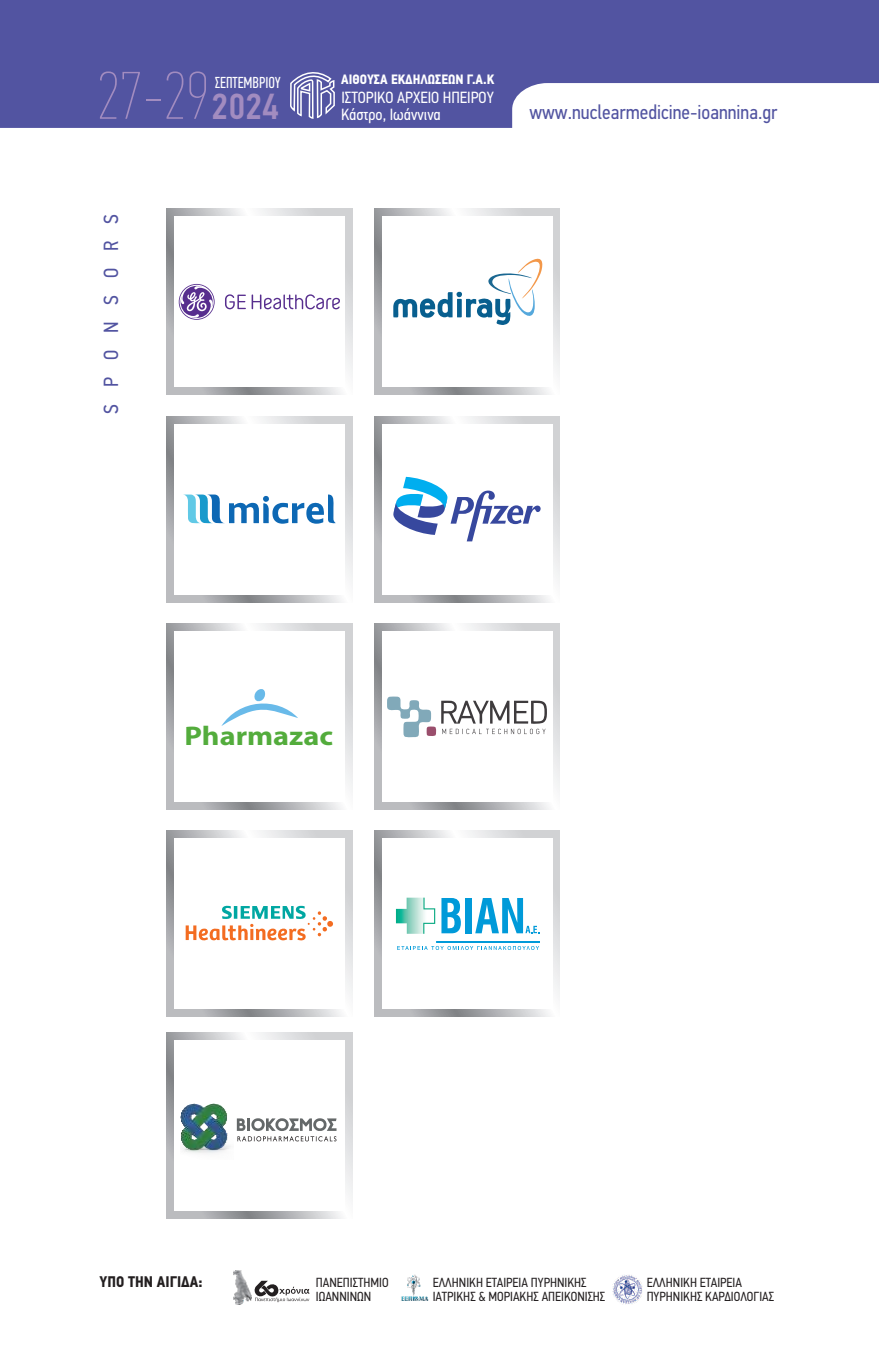
<style>
.page{position:relative;width:879px;height:1361px;background:#fff}
.page>*{position:absolute;margin:0;border:0;box-sizing:border-box;transform-origin:0 0}
.t1{font:67.4px "PF Din Text Comp Pro X Thin";color:#a28cc0}
.t2{font:500 36.4px "PF Din Text Cond Pro";color:#a28cc0}
.t3{font:700 27px "Myriad Pro";color:#53ac3c;scale:1.12 1}
.t4{font:20.6px "PF Din Text Cond Pro";letter-spacing:.815em;color:#5254a1}
.t5{font:20.2px "PF Din Text Cond Pro";color:#5254a1}
.t6{font:16.2px/16.6px "PF Din Text Cond Pro";color:#fff}
.t7{font:16px "PF Din Text Comp Pro";color:#fff}
.t8{font:700 15.4px "PF Din Text Cond Pro";color:#231f20}
.t9{font:700 13.6px "PF Din Text Cond Pro";color:#fff}
.t10{font:13.2px/14.6px "PF Din Text Cond Pro";color:#231f20}
</style>
<div class="page">
<svg style="left:0;top:0;width:879px;height:128px;background:#6b6daf"></svg>
<svg style="left:289px;top:0;width:47px;height:120px;background:#6769ac"></svg>
<svg style="left:374px;top:416px;width:186px;height:186px"></svg>
<div style="left:382px;top:424px;width:170px;height:170px;background:#fff"></div>
<svg style="left:393px;top:477px;width:147px;height:64px"></svg>
<svg style="left:166px;top:209px;width:186px;height:186px;background:#c3c4c7"></svg>
<div style="left:174px;top:217px;width:171px;height:170px;background:#fff"></div>
<svg style="left:374px;top:209px;width:186px;height:186px"></svg>
<div style="left:382px;top:217px;width:170px;height:170px;background:#fff"></div>
<svg style="left:166px;top:416px;width:186px;height:186px;background:#c4c5c8"></svg>
<div style="left:174px;top:424px;width:171px;height:170px;background:#fff"></div>
<svg style="left:179px;top:284px;width:161px;height:36px"></svg>
<svg style="left:393px;top:258px;width:150px;height:67px"></svg>
<svg style="left:183px;top:494px;width:153px;height:30px"></svg>
<svg style="left:374px;top:624px;width:186px;height:186px;background:#c3c4c7"></svg>
<div style="left:382px;top:631px;width:170px;height:171px;background:#fff"></div>
<svg style="left:166px;top:624px;width:186px;height:186px;background:#c1c3c5"></svg>
<div style="left:174px;top:631px;width:171px;height:171px;background:#fff"></div>
<svg style="left:221px;top:689px;width:77px;height:37px"></svg>
<svg style="left:387px;top:696px;width:160px;height:42px"></svg>
<svg style="left:374px;top:830px;width:186px;height:186px"></svg>
<div style="left:382px;top:838px;width:170px;height:170px;background:#fff"></div>
<svg style="left:166px;top:830px;width:186px;height:186px;background:#c4c5c8"></svg>
<div style="left:174px;top:838px;width:171px;height:170px;background:#fff"></div>
<svg style="left:375px;top:876px;width:164px;height:79px"></svg>
<svg style="left:166px;top:1033px;width:186px;height:186px;background:#c1c3c5"></svg>
<div style="left:174px;top:1040px;width:171px;height:171px;background:#fff"></div>
<svg style="left:186px;top:905px;width:147px;height:36px"></svg>
<img style="left:181px;top:1103px;width:50px;height:50px">
<svg style="left:237px;top:1118px;width:99px;height:23px"></svg>
<svg style="left:254px;top:1280px;width:55px;height:22px"></svg>
<img style="left:233px;top:1270px;width:18px;height:34px">
<img style="left:612px;top:1275px;width:30px;height:29px">
<img style="left:401px;top:1274px;width:27px;height:27px">
<h1 class="t1" style="left:97px;top:68px;width:114px">27-29</h1>
<p class="t7" style="left:215px;top:76px;width:67px">ΣΕΠΤΕΜΒΡΙΟΥ</p>
<h2 class="t2" style="left:211px;top:91px;width:69px">2024</h2>
<h3 class="t4" style="left:103px;top:414px;width:201px;rotate:-90deg">SPONSORS</h3>
<p class="t9" style="left:341px;top:74px;width:155px">ΑΙΘΟΥΣΑ ΕΚΔΗΛΩΣΕΩΝ Γ.Α.Κ</p>
<p class="t6" style="left:341px;top:91px;width:154px">ΙΣΤΟΡΙΚO ΑΡΧΕIΟ ΗΠΕΙΡΟΥ<br>Κάστρο, Iωάννινα</p>
<h3 class="t5" style="left:529px;top:103px;width:250px">www.nuclearmedicine-ioannina.gr</h3>
<h3 class="t3" style="left:184px;top:724px;width:134px">Pharmazac</h3>
<p class="t8" style="left:99px;top:1275px;width:104px">ΥΠΟ ΤΗΝ ΑΙΓΙΔΑ:</p>
<p class="t10" style="left:316px;top:1276px;width:74px">ΠΑΝΕΠΙΣΤΗΜΙΟ<br>ΙΩΑΝΝΙΝΩΝ</p>
<p class="t10" style="left:433px;top:1276px;width:174px">ΕΛΛΗΝΙΚH ΕΤΑΙΡΕIΑ ΠΥΡΗΝΙΚHΣ<br>ΙΑΤΡΙΚHΣ &amp; ΜΟΡΙΑΚΗΣ ΑΠΕΙΚΟΝΙΣΗΣ</p>
<p class="t10" style="left:647px;top:1276px;width:129px">ΕΛΛΗΝΙΚH ΕΤΑΙΡΕIΑ<br>ΠΥΡΗΝΙΚHΣ KAΡΔΙΟΛΟΓΙΑΣ</p>
</div>
